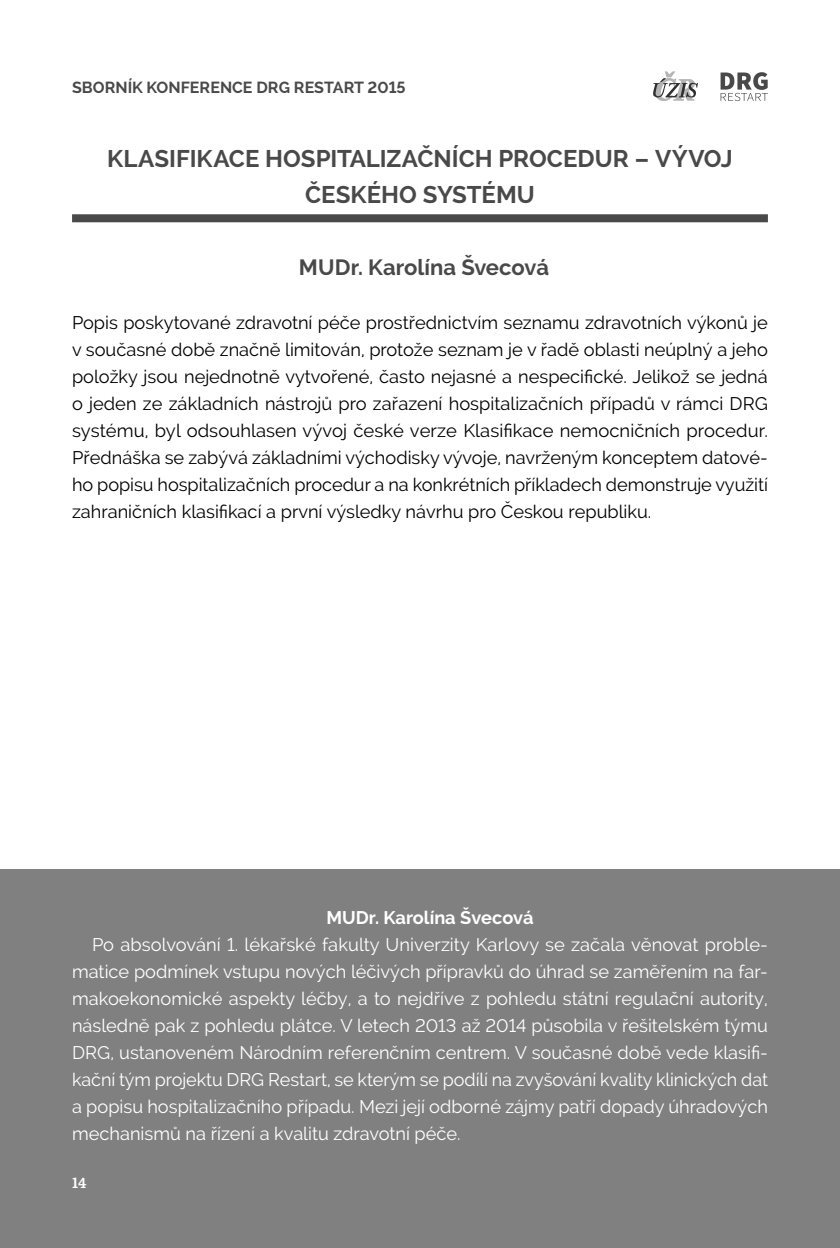
<style>
.page{position:relative;width:840px;height:1248px;background:#fff}
.page>*{position:absolute;margin:0;border:0;box-sizing:border-box;transform-origin:0 0}
.t1{font:700 24px/36px "Raleway";color:#494949;text-align:center}
.t2{font:700 22px "Raleway";color:#494949}
.t3{font:18.2px/27px "Raleway";color:#000;text-align:justify}
.t4{font:18.2px/27px "Raleway";color:#fff;text-align:justify}
.t5{font:700 18.2px "Raleway";color:#fff}
.t6{font:700 16px "Raleway";color:#494949}
.t7{font:600 16px "Skolar Latin Pro";color:#fff}
</style>
<div class="page">
<svg style="left:720px;top:72px;width:47px;height:29px"></svg>
<svg style="left:653px;top:71px;width:44px;height:30px"></svg>
<div style="left:72px;top:214px;width:695px;height:8px;background:#494949"></div>
<div style="left:0;top:869px;width:839px;height:378px;background:#808080"></div>
<p class="t6" style="left:72px;top:80px;width:335px">SBORNÍK KONFERENCE DRG RESTART 2015</p>
<h1 class="t1" style="left:107px;top:142px;width:626px">KLASIFIKACE HOSPITALIZAČNÍCH PROCEDUR – VÝVOJ<br>ČESKÉHO SYSTÉMU</h1>
<p class="t2" style="left:299px;top:258px;width:251px">MUDr. Karolína Švecová</p>
<p class="t3" style="left:72px;top:311px;width:697px">Popis poskytované zdravotní péče prostřednictvím seznamu zdravotních výkonů je v současné době značně limitován, protože seznam je v řadě oblasti neúplný a jeho položky jsou nejednotně vytvořené, často nejasné a nespecifické. Jelikož se jedná o jeden ze základních nástrojů pro zařazení hospitalizačních případů v rámci DRG systému, byl odsouhlasen vývoj české verze Klasifikace nemocničních procedur.<br>Přednáška se zabývá základními východisky vývoje, navrženým konceptem datové&shy;ho popisu hospitalizačních procedur a na konkrétních příkladech demonstruje využití zahraničních klasifikací a první výsledky návrhu pro Českou republiku.</p>
<p class="t5" style="left:326px;top:909px;width:208px">MUDr. Karolína Švecová</p>
<p class="t4" style="left:72px;top:932px;width:697px;text-indent:20px">Po absolvování 1. lékařské fakulty Univerzity Karlovy se začala věnovat proble&shy;matice podmínek vstupu nových léčivých přípravků do úhrad se zaměřením na far&shy;makoekonomické aspekty léčby, a to nejdříve z pohledu státní regulační autority, následně pak z pohledu plátce. V letech 2013 až 2014 působila v řešitelském týmu DRG, ustanoveném Národním referenčním centrem. V současné době vede klasifi&shy;kační tým projektu DRG Restart, se kterým se podílí na zvyšování kvality klinických dat a popisu hospitalizačního případu. Mezi její odborné zájmy patří dopady úhradových mechanismů na řízení a kvalitu zdravotní péče.</p>
<p class="t7" style="left:72px;top:1175px;width:16px">14</p>
</div>
